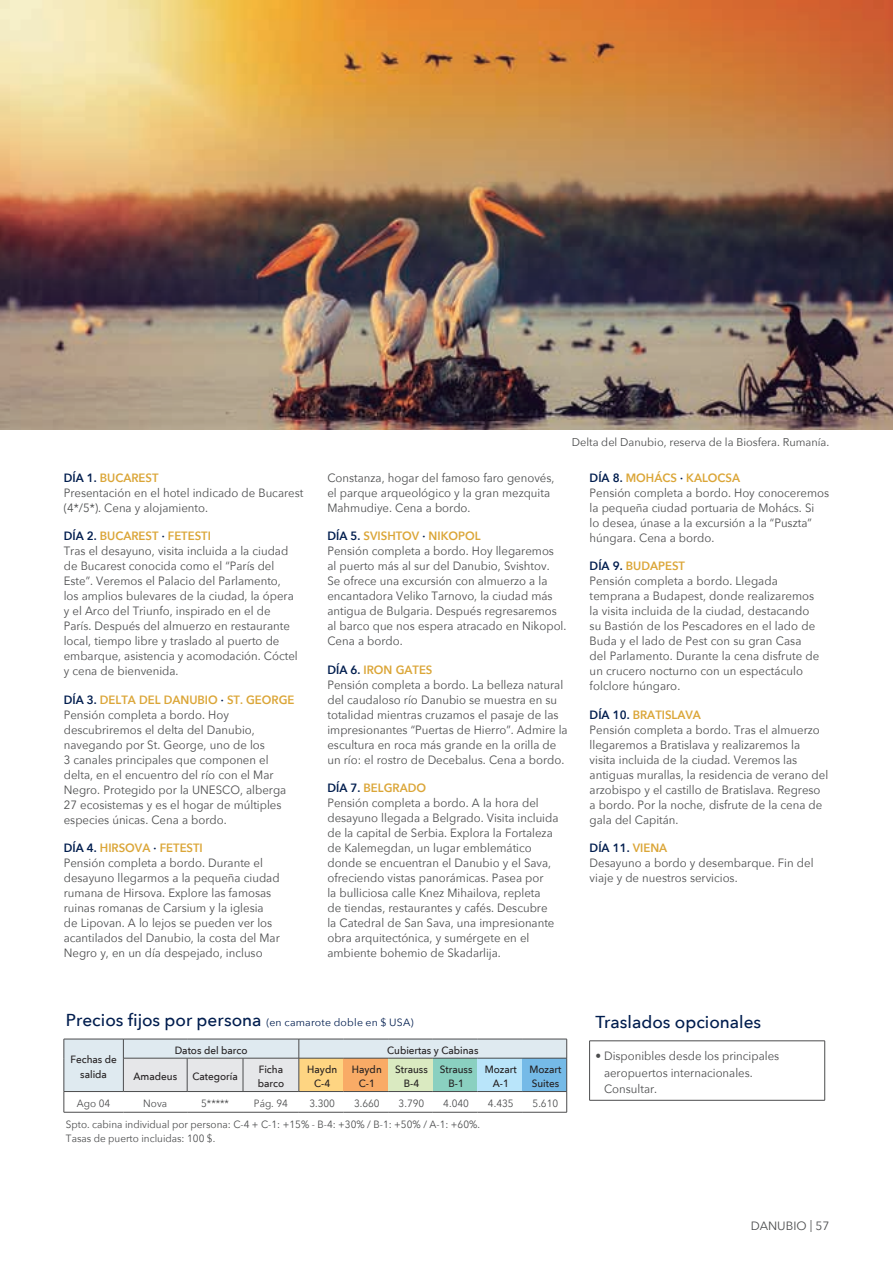
<style>
.page{position:relative;width:893px;height:1263px;background:#fff}
.page>*{position:absolute;margin:0;border:0;box-sizing:border-box;transform-origin:0 0}
.t1{font:500 17.25px "Avenir Next";color:#001d4e}
.Texto_itinerario_párrafo{font:12px/15px "Avenir Next";color:#4b4c4d;scale:.95 1}
.Texto_itinerario_párrafo-2{font:600 12px "Avenir Next";color:#dba638;scale:.95 1}
.Texto_itinerario_párrafo-3{font:600 12px "Avenir Next";color:#001d4e;scale:.95 1}
.Texto_itinerario_párrafo-4{font:12px "Avenir Next";color:#4b4c4d}
.t2{font:11.25px "Avenir Next";color:#4b4c4d}
.t3{font:10.5px "Avenir Next";color:#4b4c4d;scale:.95 1}
.t4{font:500 10.5px/13.5px "Avenir Next";color:#231f20;text-align:center;scale:.95 1}
.t5{font:10.5px "Avenir Next";letter-spacing:.02em;color:#001d4e}
.s1{color:#001d4e}
.s2{color:#dba638}
.s3{font-weight:500;font-size:17.25px}
</style>
<div class="page">
<svg style="left:64px;top:1039px;width:503px;height:73px"></svg>
<hr style="left:64px;top:1112px;width:59px;height:1px;background:#4b4c4d">
<hr style="left:123px;top:1112px;width:64px;height:1px;background:#4b4c4d">
<hr style="left:187px;top:1112px;width:56px;height:1px;background:#4b4c4d">
<hr style="left:243px;top:1112px;width:56px;height:1px;background:#4b4c4d">
<hr style="left:299px;top:1112px;width:44px;height:1px;background:#4b4c4d">
<hr style="left:343px;top:1112px;width:45px;height:1px;background:#4b4c4d">
<hr style="left:388px;top:1112px;width:45px;height:1px;background:#4b4c4d">
<hr style="left:433px;top:1112px;width:44px;height:1px;background:#4b4c4d">
<hr style="left:477px;top:1112px;width:45px;height:1px;background:#4b4c4d">
<hr style="left:522px;top:1112px;width:45px;height:1px;background:#4b4c4d">
<hr style="left:589px;top:1040px;width:236px;height:1px;background:#4b4c4d">
<hr style="left:589px;top:1041px;width:1px;height:59px;background:#4b4c4d">
<hr style="left:824px;top:1041px;width:1px;height:59px;background:#4b4c4d">
<hr style="left:589px;top:1100px;width:236px;height:1px;background:#4b4c4d">
<img style="left:0;top:0;width:893px;height:429px">
<p class="Texto_itinerario_párrafo-2" style="left:64px;top:467px;width:101px"><span class="s1">DÍA 1.</span> BUCAREST</p>
<p class="Texto_itinerario_párrafo" style="left:64px;top:485px;width:254px">Presentación en el hotel indicado de Bucarest (4*/5*). Cena y alojamiento.</p>
<p class="Texto_itinerario_párrafo-2" style="left:64px;top:526px;width:156px"><span class="s1">DÍA 2.</span> BUCAREST <span class="s1">·</span> FETESTI</p>
<p class="Texto_itinerario_párrafo" style="left:64px;top:543px;width:248px">Tras el desayuno, visita incluida a la ciudad de Bucarest conocida como el “París del Este”. Veremos el Palacio del Parlamento, los amplios bulevares de la ciudad, la ópera y el Arco del Triunfo, inspirado en el de París. Después del almuerzo en restaurante local, tiempo libre y traslado al puerto de embarque, asistencia y acomodación. Cóctel y cena de bienvenida.</p>
<p class="Texto_itinerario_párrafo-2" style="left:64px;top:689px;width:244px"><span class="s1">DÍA 3.</span> DELTA DEL DANUBIO <span class="s1">·</span> ST. GEORGE</p>
<p class="Texto_itinerario_párrafo" style="left:64px;top:707px;width:236px">Pensión completa a bordo. Hoy descubriremos el delta del Danubio, navegando por St. George, uno de los<br>3 canales principales que componen el delta, en el encuentro del río con el Mar Negro. Protegido por la UNESCO, alberga 27 ecosistemas y es el hogar de múltiples especies únicas. Cena a bordo.</p>
<p class="Texto_itinerario_párrafo-2" style="left:64px;top:838px;width:148px"><span class="s1">DÍA 4.</span> HIRSOVA <span class="s1">·</span> FETESTI</p>
<p class="Texto_itinerario_párrafo" style="left:64px;top:855px;width:229px">Pensión completa a bordo. Durante el desayuno llegarmos a la pequeña ciudad rumana de Hirsova. Explore las famosas ruinas romanas de Carsium y la iglesia de Lipovan. A lo lejos se pueden ver los acantilados del Danubio, la costa del Mar Negro y, en un día despejado, incluso</p>
<p class="t2" style="left:572px;top:432px;width:259px">Delta del Danubio, reserva de la Biosfera. Rumanía.</p>
<p class="Texto_itinerario_párrafo" style="left:327px;top:470px;width:241px">Constanza, hogar del famoso faro genovés, el parque arqueológico y la gran mezquita<br>Mahmudiye. Cena a bordo.</p>
<p class="Texto_itinerario_párrafo-2" style="left:327px;top:526px;width:163px"><span class="s1">DÍA 5.</span> SVISHTOV <span class="s1">·</span> NIKOPOL</p>
<p class="Texto_itinerario_párrafo" style="left:327px;top:543px;width:253px">Pensión completa a bordo. Hoy llegaremos<br>al puerto más al sur del Danubio, Svishtov.<br>Se ofrece una excursión con almuerzo a la encantadora Veliko Tarnovo, la ciudad más antigua de Bulgaria. Después regresaremos al barco que nos espera atracado en Nikopol.<br>Cena a bordo.</p>
<p class="Texto_itinerario_párrafo-2" style="left:327px;top:659px;width:112px"><span class="s1">DÍA 6.</span> IRON GATES</p>
<p class="Texto_itinerario_párrafo" style="left:327px;top:677px;width:254px">Pensión completa a bordo. La belleza natural del caudaloso río Danubio se muestra en su totalidad mientras cruzamos el pasaje de las impresionantes “Puertas de Hierro”. Admire la escultura en roca más grande en la orilla de un río: el rostro de Decebalus. Cena a bordo.</p>
<p class="Texto_itinerario_párrafo-2" style="left:327px;top:778px;width:105px"><span class="s1">DÍA 7.</span> BELGRADO</p>
<p class="Texto_itinerario_párrafo" style="left:327px;top:795px;width:245px">Pensión completa a bordo. A la hora del desayuno llegada a Belgrado. Visita incluida de la capital de Serbia. Explora la Fortaleza de Kalemegdan, un lugar emblemático donde se encuentran el Danubio y el Sava, ofreciendo vistas panorámicas. Pasea por<br>la bulliciosa calle Knez Mihailova, repleta<br>de tiendas, restaurantes y cafés. Descubre la Catedral de San Sava, una impresionante obra arquitectónica, y sumérgete en el ambiente bohemio de Skadarlija.</p>
<p class="Texto_itinerario_párrafo-2" style="left:590px;top:467px;width:160px"><span class="s1">DÍA 8.</span> MOHÁCS <span class="s1">·</span> KALOCSA</p>
<p class="Texto_itinerario_párrafo" style="left:590px;top:485px;width:254px">Pensión completa a bordo. Hoy conoceremos la pequeña ciudad portuaria de Mohács. Si<br>lo desea, únase a la excursión a la “Puszta” húngara. Cena a bordo.</p>
<p class="Texto_itinerario_párrafo-2" style="left:590px;top:556px;width:102px"><span class="s1">DÍA 9.</span> BUDAPEST</p>
<p class="Texto_itinerario_párrafo" style="left:590px;top:573px;width:243px">Pensión completa a bordo. Llegada temprana a Budapest, donde realizaremos la visita incluida de la ciudad, destacando su Bastión de los Pescadores en el lado de Buda y el lado de Pest con su gran Casa del Parlamento. Durante la cena disfrute de un crucero nocturno con un espectáculo folclore húngaro.</p>
<p class="Texto_itinerario_párrafo-2" style="left:590px;top:704px;width:119px"><span class="s1">DÍA 10.</span> BRATISLAVA</p>
<p class="Texto_itinerario_párrafo" style="left:590px;top:722px;width:253px">Pensión completa a bordo. Tras el almuerzo llegaremos a Bratislava y realizaremos la visita incluida de la ciudad. Veremos las antiguas murallas, la residencia de verano del arzobispo y el castillo de Bratislava. Regreso a bordo. Por la noche, disfrute de la cena de gala del Capitán.</p>
<p class="Texto_itinerario_párrafo-3" style="left:590px;top:838px;width:83px">DÍA 11. <span class="s2">VIENA</span></p>
<p class="Texto_itinerario_párrafo" style="left:590px;top:855px;width:237px">Desayuno a bordo y desembarque. Fin del viaje y de nuestros servicios.</p>
<p class="t5" style="left:66px;top:1014px;width:349px"><span class="s3">Precios fijos por persona</span> (en camarote doble en $ USA)</p>
<p class="t4" style="left:70px;top:1053px;width:50px">Fechas de</p>
<p class="t4" style="left:80px;top:1067px;width:30px">salida</p>
<p class="t4" style="left:175px;top:1043px;width:78px">Datos del barco</p>
<p class="t4" style="left:387px;top:1043px;width:98px">Cubiertas y Cabinas</p>
<p class="t4" style="left:133px;top:1069px;width:47px">Amadeus</p>
<p class="t4" style="left:192px;top:1069px;width:49px">Categoría</p>
<p class="t4" style="left:258px;top:1062px;width:29px;text-align:left">Ficha barco</p>
<p class="t4" style="left:307px;top:1062px;width:33px">Haydn<br>C-4</p>
<p class="t4" style="left:352px;top:1062px;width:33px">Haydn<br>C-1</p>
<p class="t4" style="left:395px;top:1062px;width:36px">Strauss<br>B-4</p>
<p class="t4" style="left:440px;top:1062px;width:36px">Strauss<br>B-1</p>
<p class="t4" style="left:485px;top:1062px;width:35px">Mozart<br>A-1</p>
<p class="t4" style="left:529px;top:1062px;width:35px;text-align:left">Mozart<br>Suites</p>
<p class="t3" style="left:77px;top:1094px;width:37px">Ago 04</p>
<p class="t3" style="left:143px;top:1094px;width:27px">Nova</p>
<p class="t3" style="left:201px;top:1094px;width:31px">5*****</p>
<p class="t3" style="left:254px;top:1094px;width:37px">Pág. 94</p>
<p class="t3" style="left:309px;top:1094px;width:29px">3.300</p>
<p class="t3" style="left:354px;top:1094px;width:29px">3.660</p>
<p class="t3" style="left:399px;top:1094px;width:29px">3.790</p>
<p class="t3" style="left:443px;top:1094px;width:29px">4.040</p>
<p class="t3" style="left:488px;top:1094px;width:29px">4.435</p>
<p class="t3" style="left:533px;top:1094px;width:29px">5.610</p>
<p class="t3" style="left:66px;top:1116px;width:437px">Spto. cabina individual por persona: C-4 + C-1: +15% - B-4: +30% / B-1: +50% / A-1: +60%.</p>
<p class="t3" style="left:66px;top:1129px;width:159px">Tasas de puerto incluidas: 100 $.</p>
<p class="t1" style="left:595px;top:1007px;width:167px">Traslados opcionales</p>
<p class="Texto_itinerario_párrafo" style="left:604px;top:1047px;width:186px;line-height:16.5px;text-indent:-9px">• Disponibles desde los principales aeropuertos internacionales.</p>
<p class="Texto_itinerario_párrafo" style="left:604px;top:1081px;width:57px">Consultar.</p>
<p class="Texto_itinerario_párrafo-4" style="left:751px;top:1215px;width:80px">DANUBIO | 57</p>
</div>
